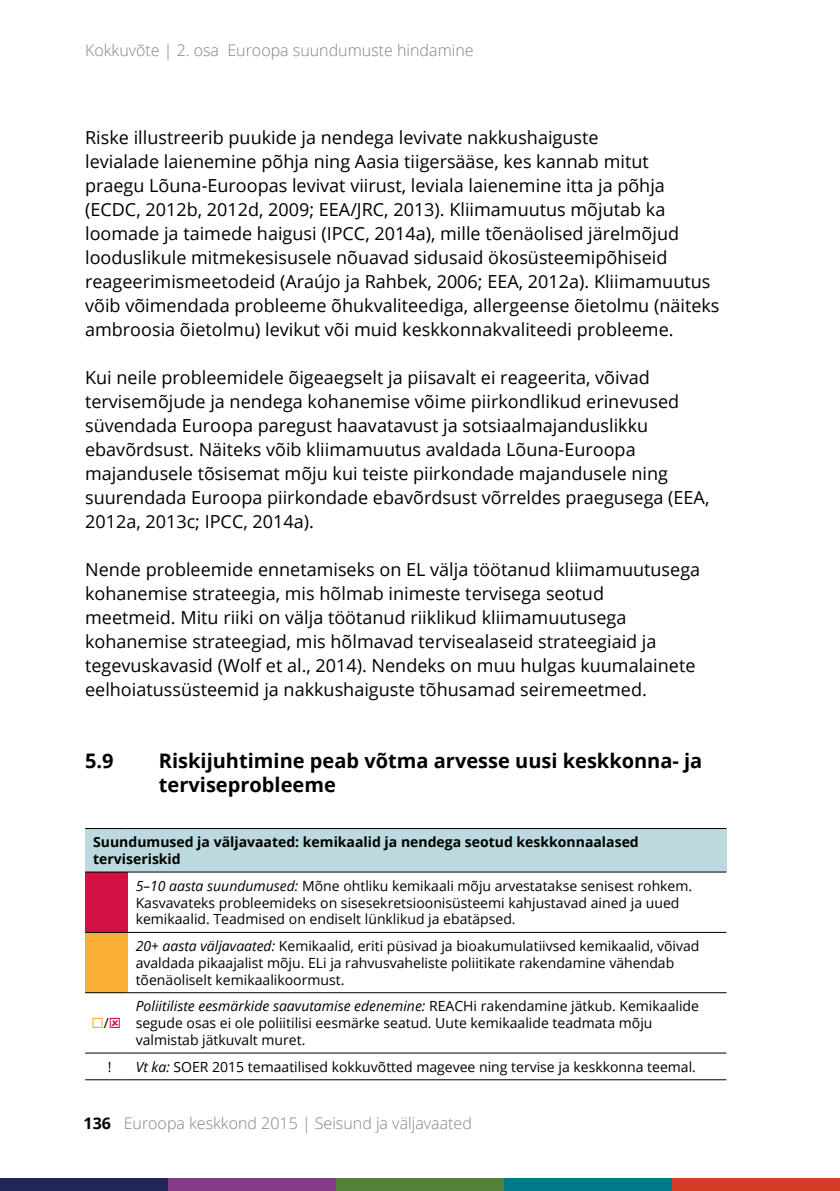
<style>
.page{position:relative;width:840px;height:1191px;background:#fff}
.page>*{position:absolute;margin:0;border:0;box-sizing:border-box;transform-origin:0 0}
.t1{font:700 20px/24px "Open Sans";color:#000}
.t2{font:18px/24px "Open Sans";color:#000}
.t3{font:300 16px "Open Sans";color:#808285}
.t4{font:14px/16.8px "Open Sans";color:#000}
.t5{font:700 14px/16.8px "Open Sans";color:#000}
.s1{font-style:italic}
.s2{color:#fbaf34}
.s3{font-weight:700;color:#000}
</style>
<div class="page">
<div style="left:0;top:1178px;width:168px;height:13px;background:#202657"></div>
<div style="left:168px;top:1178px;width:168px;height:13px;background:#833a88"></div>
<div style="left:336px;top:1178px;width:167px;height:13px;background:#54803a"></div>
<div style="left:503px;top:1178px;width:168px;height:13px;background:#007a88"></div>
<div style="left:671px;top:1178px;width:168px;height:13px;background:#d63d27"></div>
<div style="left:85px;top:828px;width:641px;height:44px;background:#bbd9de"></div>
<div style="left:85px;top:872px;width:43px;height:60px;background:#d21242"></div>
<div style="left:85px;top:932px;width:43px;height:60px;background:#fbaf34"></div>
<hr style="left:128px;top:871px;width:598px;height:1px;background:#000">
<hr style="left:128px;top:932px;width:598px;height:1px;background:#000">
<hr style="left:128px;top:992px;width:598px;height:1px;background:#000">
<hr style="left:85px;top:1052px;width:43px;height:1px;background:#000">
<hr style="left:128px;top:1052px;width:598px;height:1px;background:#000">
<hr style="left:85px;top:828px;width:43px;height:1px;background:#000">
<hr style="left:128px;top:828px;width:598px;height:1px;background:#000">
<hr style="left:128px;top:1079px;width:598px;height:1px;background:#000">
<hr style="left:85px;top:1079px;width:43px;height:1px;background:#000">
<hr style="left:85px;top:871px;width:43px;height:1px;background:#000">
<hr style="left:85px;top:932px;width:43px;height:1px;background:#000">
<hr style="left:85px;top:992px;width:43px;height:1px;background:#000">
<p class="t3" style="left:85px;top:39px;width:390px">Kokkuvõte | 2. osa Euroopa suundumuste hindamine</p>
<p class="t2" style="left:85px;top:125px;width:635px">Riske illustreerib puukide ja nendega levivate nakkushaiguste<br>levialade laienemine põhja ning Aasia tiigersääse, kes kannab mitut<br>praegu Lõuna‑Euroopas levivat viirust, leviala laienemine itta ja põhja (ECDC, 2012b, 2012d, 2009; EEA/JRC, 2013). Kliimamuutus mõjutab ka loomade ja taimede haigusi (IPCC, 2014a), mille tõenäolised järelmõjud looduslikule mitmekesisusele nõuavad sidusaid ökosüsteemipõhiseid reageerimismeetodeid (Araújo ja Rahbek, 2006; EEA, 2012a). Kliimamuutus võib võimendada probleeme õhukvaliteediga, allergeense õietolmu (näiteks ambroosia õietolmu) levikut või muid keskkonnakvaliteedi probleeme.</p>
<p class="t2" style="left:85px;top:365px;width:625px">Kui neile probleemidele õigeaegselt ja piisavalt ei reageerita, võivad tervisemõjude ja nendega kohanemise võime piirkondlikud erinevused süvendada Euroopa paregust haavatavust ja sotsiaalmajanduslikku ebavõrdsust. Näiteks võib kliimamuutus avaldada Lõuna-Euroopa majandusele tõsisemat mõju kui teiste piirkondade majandusele ning suurendada Euroopa piirkondade ebavõrdsust võrreldes praegusega (EEA, 2012a, 2013c; IPCC, 2014a).</p>
<p class="t2" style="left:85px;top:557px;width:616px">Nende probleemide ennetamiseks on EL välja töötanud kliimamuutusega kohanemise strateegia, mis hõlmab inimeste tervisega seotud<br>meetmeid. Mitu riiki on välja töötanud riiklikud kliimamuutusega kohanemise strateegiad, mis hõlmavad tervisealaseid strateegiaid ja tegevuskavasid (Wolf et al., 2014). Nendeks on muu hulgas kuumalainete eelhoiatussüsteemid ja nakkushaiguste tõhusamad seiremeetmed.</p>
<p class="t1" style="left:85px;top:748px;width:30px">5.9</p>
<p class="t1" style="left:159px;top:748px;width:544px">Riskijuhtimine peab võtma arvesse uusi keskkonna- ja terviseprobleeme</p>
<p class="t5" style="left:93px;top:833px;width:547px">Suundumused ja väljavaated: kemikaalid ja nendega seotud keskkonnaalased terviseriskid</p>
<p class="t4" style="left:136px;top:877px;width:557px"><span class="s1">5–10 aasta suundumused:</span> Mõne ohtliku kemikaali mõju arvestatakse senisest rohkem.<br>Kasvavateks probleemideks on sisesekretsioonisüsteemi kahjustavad ained ja uued kemikaalid. Teadmised on endiselt lünklikud ja ebatäpsed.</p>
<p class="t4" style="left:136px;top:937px;width:565px"><span class="s1">20+ aasta väljavaated:</span> Kemikaalid, eriti püsivad ja bioakumulatiivsed kemikaalid, võivad avaldada pikaajalist mõju. ELi ja rahvusvaheliste poliitikate rakendamine vähendab tõenäoliselt kemikaalikoormust.</p>
<p class="t4" style="left:91px;top:1014px;width:19px"><span class="s2">◻</span>/</p>
<p class="t4" style="left:136px;top:997px;width:564px"><span class="s1">Poliitiliste eesmärkide saavutamise edenemine:</span> REACHi rakendamine jätkub. Kemikaalide segude osas ei ole poliitilisi eesmärke seatud. Uute kemikaalide teadmata mõju valmistab jätkuvalt muret.</p>
<p class="t4" style="left:108px;top:1058px;width:5px">!</p>
<p class="t4" style="left:136px;top:1058px;width:561px"><span class="s1">Vt ka:</span> SOER 2015 temaatilised kokkuvõtted magevee ning tervise ja keskkonna teemal.</p>
<p class="t3" style="left:84px;top:1112px;width:389px"><span class="s3">136</span> Euroopa keskkond 2015 | Seisund ja väljavaated</p>
</div>
